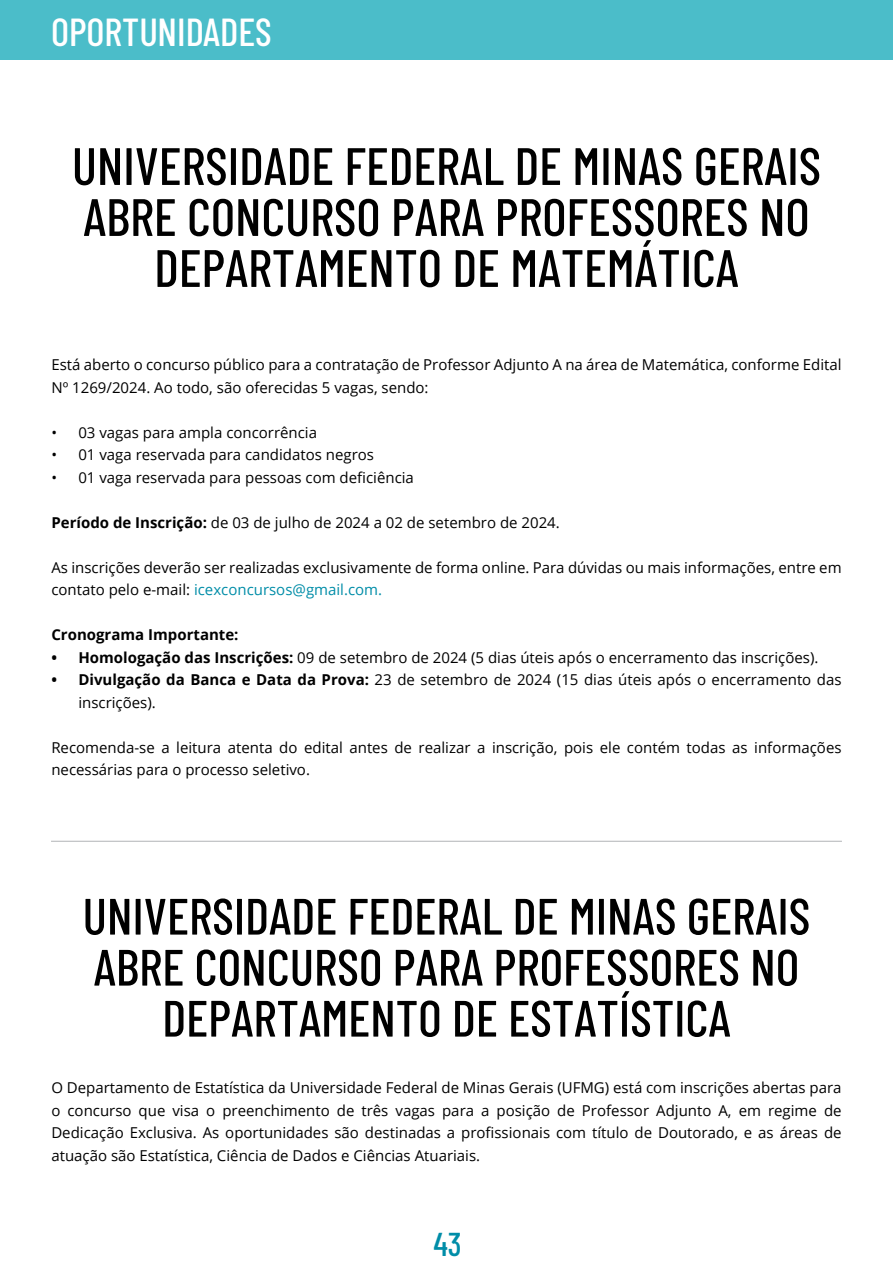
<style>
.page{position:relative;width:893px;height:1263px;background:#fff}
.page>*{position:absolute;margin:0;border:0;box-sizing:border-box;transform-origin:0 0}
.t1{font:500 52.5px/51px "Barlow Condensed";color:#000;text-align:center}
.t2{font:500 51px/51px "Barlow Condensed";color:#000;text-align:center}
.t3{font:500 39px "Barlow Condensed";color:#fff}
.t4{font:500 33px "Barlow Condensed";color:#008da8}
.t5{font:15px/22.5px "Open Sans";color:#000}
.t6{font:700 15px "Open Sans";color:#000}
.s1{font-weight:700}
.s2{color:#008da8}
</style>
<div class="page">
<div style="left:0;top:0;width:893px;height:60px;background:#4bbdc9"></div>
<hr style="left:51px;top:841px;width:791px;height:1px;background:#b1b4b6">
<h3 class="t3" style="left:51px;top:4px;width:222px">OPORTUNIDADES</h3>
<h1 class="t1" style="left:72px;top:137px;width:751px">UNIVERSIDADE FEDERAL DE MINAS GERAIS<br>ABRE CONCURSO PARA PROFESSORES NO<br>DEPARTAMENTO DE MATEMÁTICA</h1>
<p class="t5" style="left:51px;top:353px;width:792px">Está aberto o concurso público para a contratação de Professor Adjunto A na área de Matemática, conforme Edital<br>Nº 1269/2024. Ao todo, são oferecidas 5 vagas, sendo:</p>
<p class="t5" style="left:51px;top:420px;width:267px">• 03 vagas para ampla concorrência</p>
<p class="t5" style="left:51px;top:443px;width:324px">• 01 vaga reservada para candidatos negros</p>
<p class="t5" style="left:51px;top:465px;width:364px">• 01 vaga reservada para pessoas com deficiência</p>
<p class="t5" style="left:51px;top:510px;width:510px"><span class="s1">Período de Inscrição:</span> de 03 de julho de 2024 a 02 de setembro de 2024.</p>
<p class="t5" style="left:51px;top:555px;width:792px">As inscrições deverão ser realizadas exclusivamente de forma online. Para dúvidas ou mais informações, entre em contato pelo e-mail: <span class="s2">icexconcursos@gmail.com.</span></p>
<p class="t6" style="left:51px;top:624px;width:189px">Cronograma Importante:</p>
<p class="t5" style="left:51px;top:645px;width:768px"><span class="s1">• Homologação das Inscrições:</span> 09 de setembro de 2024 (5 dias úteis após o encerramento das inscrições).</p>
<p class="t5" style="left:78px;top:668px;width:765px;text-indent:-27px"><span class="s1">• Divulgação da Banca e Data da Prova:</span> 23 de setembro de 2024 (15 dias úteis após o encerramento das inscrições).</p>
<p class="t5" style="left:51px;top:735px;width:792px">Recomenda-se a leitura atenta do edital antes de realizar a inscrição, pois ele contém todas as informações necessárias para o processo seletivo.</p>
<h2 class="t2" style="left:83px;top:887px;width:729px">UNIVERSIDADE FEDERAL DE MINAS GERAIS<br>ABRE CONCURSO PARA PROFESSORES NO<br>DEPARTAMENTO DE ESTATÍSTICA</h2>
<p class="t5" style="left:51px;top:1076px;width:792px;text-align:justify">O Departamento de Estatística da Universidade Federal de Minas Gerais (UFMG) está com inscrições abertas para o concurso que visa o preenchimento de três vagas para a posição de Professor Adjunto A, em regime de Dedicação Exclusiva. As oportunidades são destinadas a profissionais com título de Doutorado, e as áreas de atuação são Estatística, Ciência de Dados e Ciências Atuariais.</p>
<h3 class="t4" style="left:433px;top:1220px;width:30px">43</h3>
</div>
